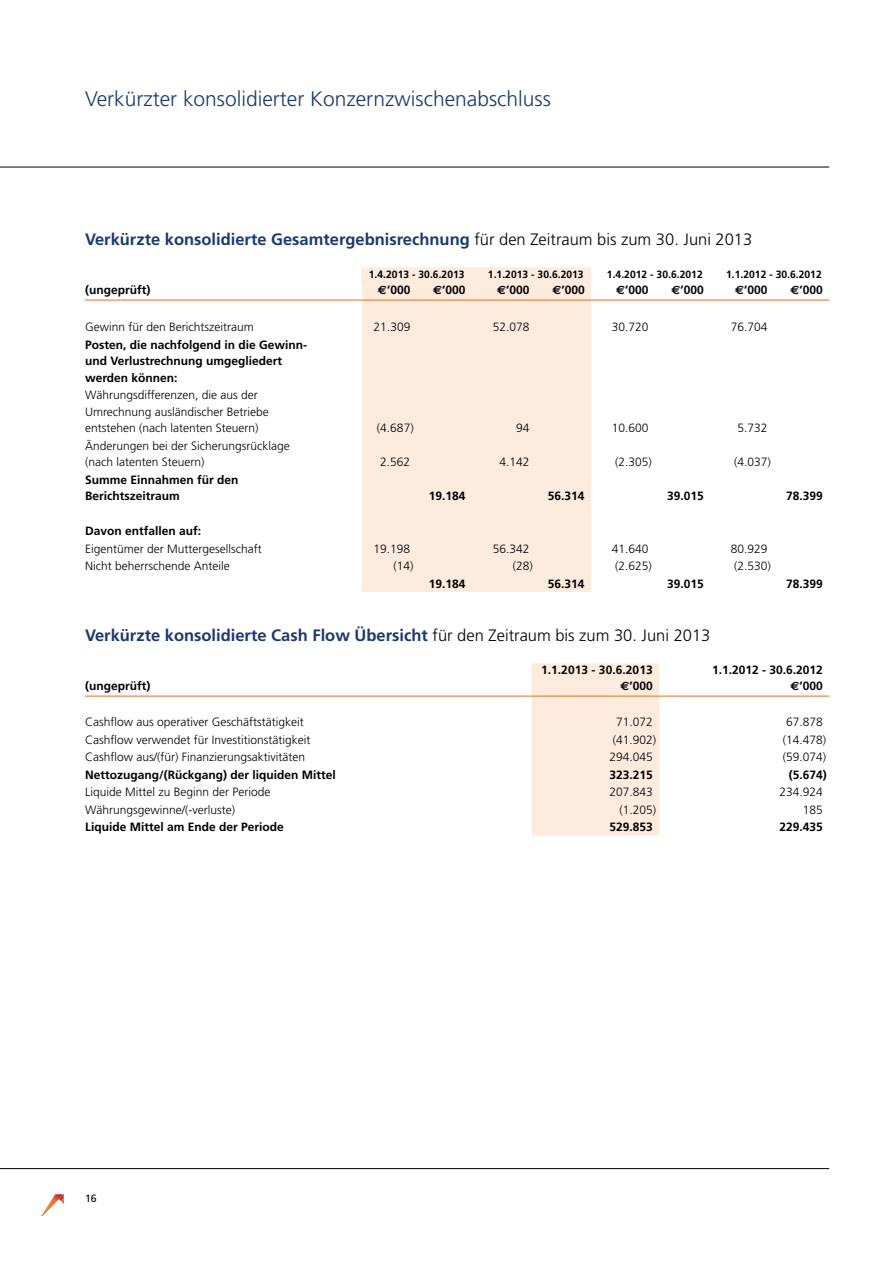
<style>
.page{position:relative;width:893px;height:1263px;background:#fff}
.page>*{position:absolute;margin:0;border:0;box-sizing:border-box;transform-origin:0 0}
.t1{font:300 21px "Frutiger";color:#1c3872}
.t2{font:700 16.5px "Frutiger";color:#1c3872}
.t3{font:300 12px/16.5px "Frutiger";color:#000}
.t4{font:700 12px/16.5px "Frutiger";color:#000}
.t5{font:700 10.5px "Frutiger";letter-spacing:.005em;color:#000}
.t6{font:10.5px "Frutiger";color:#000}
.s1{font-weight:300;color:#000}
.s2{font-family:"Euro Sans"}
</style>
<div class="page">
<svg style="left:41px;top:1194px;width:23px;height:22px"></svg>
<hr style="left:0;top:167px;width:829px;height:1px;background:#000">
<hr style="left:0;top:1168px;width:829px;height:1px;background:#000">
<div style="left:361px;top:267px;width:230px;height:325px;background:#fdecde"></div>
<hr style="left:85px;top:300px;width:238px;height:1px;background:#e86d1f">
<hr style="left:323px;top:300px;width:38px;height:1px;background:#e86d1f">
<hr style="left:361px;top:300px;width:56px;height:1px;background:#e86d1f">
<hr style="left:417px;top:300px;width:55px;height:1px;background:#e86d1f">
<hr style="left:480px;top:300px;width:56px;height:1px;background:#e86d1f">
<hr style="left:536px;top:300px;width:55px;height:1px;background:#e86d1f">
<hr style="left:600px;top:300px;width:55px;height:1px;background:#e86d1f">
<hr style="left:655px;top:300px;width:55px;height:1px;background:#e86d1f">
<hr style="left:719px;top:300px;width:55px;height:1px;background:#e86d1f">
<hr style="left:774px;top:300px;width:55px;height:1px;background:#e86d1f">
<div style="left:531px;top:663px;width:128px;height:33px;background:#fdecde"></div>
<div style="left:532px;top:697px;width:127px;height:138px;background:#fdecde"></div>
<hr style="left:85px;top:696px;width:446px;height:1px;background:#e86d1f">
<hr style="left:531px;top:696px;width:128px;height:1px;background:#e86d1f">
<hr style="left:659px;top:696px;width:43px;height:1px;background:#e86d1f">
<hr style="left:702px;top:696px;width:127px;height:1px;background:#e86d1f">
<h1 class="t1" style="left:85px;top:87px;width:467px">Verkürzter konsolidierter Konzernzwischenabschluss</h1>
<h2 class="t2" style="left:85px;top:229px;width:669px">Verkürzte konsolidierte Gesamtergebnisrechnung <span class="s1">für den Zeitraum bis zum 30. Juni 2013</span></h2>
<p class="t5" style="left:369px;top:268px;width:97px">1.4.2013 - 30.6.2013</p>
<p class="t5" style="left:488px;top:268px;width:97px">1.1.2013 - 30.6.2013</p>
<p class="t5" style="left:607px;top:268px;width:97px">1.4.2012 - 30.6.2012</p>
<p class="t5" style="left:726px;top:268px;width:97px">1.1.2012 - 30.6.2012</p>
<p class="t4" style="left:85px;top:282px;width:67px">(ungeprüft)</p>
<p class="t4" style="left:378px;top:282px;width:34px"><span class="s2">E</span>’000</p>
<p class="t4" style="left:433px;top:282px;width:34px"><span class="s2">E</span>’000</p>
<p class="t4" style="left:497px;top:282px;width:34px"><span class="s2">E</span>’000</p>
<p class="t4" style="left:552px;top:282px;width:34px"><span class="s2">E</span>’000</p>
<p class="t4" style="left:616px;top:282px;width:34px"><span class="s2">E</span>’000</p>
<p class="t4" style="left:671px;top:282px;width:34px"><span class="s2">E</span>’000</p>
<p class="t4" style="left:735px;top:282px;width:34px"><span class="s2">E</span>’000</p>
<p class="t4" style="left:790px;top:282px;width:34px"><span class="s2">E</span>’000</p>
<p class="t3" style="left:85px;top:319px;width:170px">Gewinn für den Berichtszeitraum</p>
<p class="t3" style="left:374px;top:319px;width:38px">21.309</p>
<p class="t3" style="left:493px;top:319px;width:38px">52.078</p>
<p class="t3" style="left:612px;top:319px;width:38px">30.720</p>
<p class="t3" style="left:731px;top:319px;width:38px">76.704</p>
<p class="t4" style="left:85px;top:336px;width:224px">Posten, die nachfolgend in die Gewinn&shy;und Verlustrechnung umgegliedert werden können:</p>
<p class="t3" style="left:85px;top:387px;width:185px">Währungsdifferenzen, die aus der<br>Umrechnung ausländischer Betriebe entstehen (nach latenten Steuern)</p>
<p class="t3" style="left:377px;top:420px;width:38px">(4.687)</p>
<p class="t3" style="left:516px;top:420px;width:15px">94</p>
<p class="t3" style="left:612px;top:420px;width:38px">10.600</p>
<p class="t3" style="left:737px;top:420px;width:32px">5.732</p>
<p class="t3" style="left:85px;top:437px;width:206px">Änderungen bei der Sicherungsrücklage (nach latenten Steuern)</p>
<p class="t4" style="left:85px;top:471px;width:155px">Summe Einnahmen für den<br>Berichtszeitraum</p>
<p class="t3" style="left:380px;top:454px;width:32px">2.562</p>
<p class="t3" style="left:499px;top:454px;width:32px">4.142</p>
<p class="t3" style="left:615px;top:454px;width:38px">(2.305)</p>
<p class="t3" style="left:734px;top:454px;width:38px">(4.037)</p>
<p class="t4" style="left:429px;top:488px;width:38px">19.184</p>
<p class="t4" style="left:548px;top:488px;width:38px">56.314</p>
<p class="t4" style="left:667px;top:488px;width:38px">39.015</p>
<p class="t4" style="left:786px;top:488px;width:38px">78.399</p>
<p class="t4" style="left:85px;top:523px;width:118px">Davon entfallen auf:</p>
<p class="t3" style="left:85px;top:540px;width:178px">Eigentümer der Muttergesellschaft</p>
<p class="t3" style="left:374px;top:540px;width:38px">19.198</p>
<p class="t3" style="left:493px;top:540px;width:38px">56.342</p>
<p class="t3" style="left:612px;top:540px;width:38px">41.640</p>
<p class="t3" style="left:731px;top:540px;width:38px">80.929</p>
<p class="t3" style="left:85px;top:558px;width:146px">Nicht beherrschende Anteile</p>
<p class="t3" style="left:394px;top:558px;width:22px">(14)</p>
<p class="t3" style="left:513px;top:558px;width:22px">(28)</p>
<p class="t3" style="left:615px;top:558px;width:38px">(2.625)</p>
<p class="t3" style="left:734px;top:558px;width:38px">(2.530)</p>
<p class="t4" style="left:429px;top:575px;width:38px">19.184</p>
<p class="t4" style="left:548px;top:575px;width:38px">56.314</p>
<p class="t4" style="left:667px;top:575px;width:38px">39.015</p>
<p class="t4" style="left:786px;top:575px;width:38px">78.399</p>
<h2 class="t2" style="left:85px;top:625px;width:627px">Verkürzte konsolidierte Cash Flow Übersicht <span class="s1">für den Zeitraum bis zum 30. Juni 2013</span></h2>
<p class="t4" style="left:541px;top:661px;width:113px">1.1.2013 - 30.6.2013</p>
<p class="t4" style="left:712px;top:661px;width:112px">1.1.2012 - 30.6.2012</p>
<p class="t4" style="left:85px;top:678px;width:67px">(ungeprüft)</p>
<p class="t4" style="left:620px;top:678px;width:34px"><span class="s2">E</span>’000</p>
<p class="t4" style="left:790px;top:678px;width:34px"><span class="s2">E</span>’000</p>
<p class="t3" style="left:85px;top:714px;width:220px">Cashflow aus operativer Geschäftstätigkeit</p>
<p class="t3" style="left:616px;top:714px;width:38px">71.072</p>
<p class="t3" style="left:786px;top:714px;width:38px">67.878</p>
<p class="t3" style="left:85px;top:731px;width:227px">Cashflow verwendet für Investitionstätigkeit</p>
<p class="t3" style="left:613px;top:731px;width:45px">(41.902)</p>
<p class="t3" style="left:783px;top:731px;width:45px">(14.478)</p>
<p class="t3" style="left:85px;top:749px;width:222px">Cashflow aus/(für) Finanzierungsaktivitäten</p>
<p class="t3" style="left:609px;top:749px;width:45px">294.045</p>
<p class="t3" style="left:783px;top:749px;width:45px">(59.074)</p>
<p class="t4" style="left:85px;top:766px;width:252px">Nettozugang/(Rückgang) der liquiden Mittel</p>
<p class="t4" style="left:609px;top:766px;width:45px">323.215</p>
<p class="t4" style="left:789px;top:766px;width:40px">(5.674)</p>
<p class="t3" style="left:85px;top:784px;width:187px">Liquide Mittel zu Beginn der Periode</p>
<p class="t3" style="left:609px;top:784px;width:45px">207.843</p>
<p class="t3" style="left:779px;top:784px;width:45px">234.924</p>
<p class="t3" style="left:85px;top:801px;width:152px">Währungsgewinne/(-verluste)</p>
<p class="t3" style="left:619px;top:801px;width:38px">(1.205)</p>
<p class="t3" style="left:803px;top:801px;width:22px">185</p>
<p class="t4" style="left:85px;top:819px;width:200px">Liquide Mittel am Ende der Periode</p>
<p class="t4" style="left:609px;top:819px;width:45px">529.853</p>
<p class="t4" style="left:779px;top:819px;width:45px">229.435</p>
<p class="t6" style="left:85px;top:1192px;width:13px">16</p>
</div>
